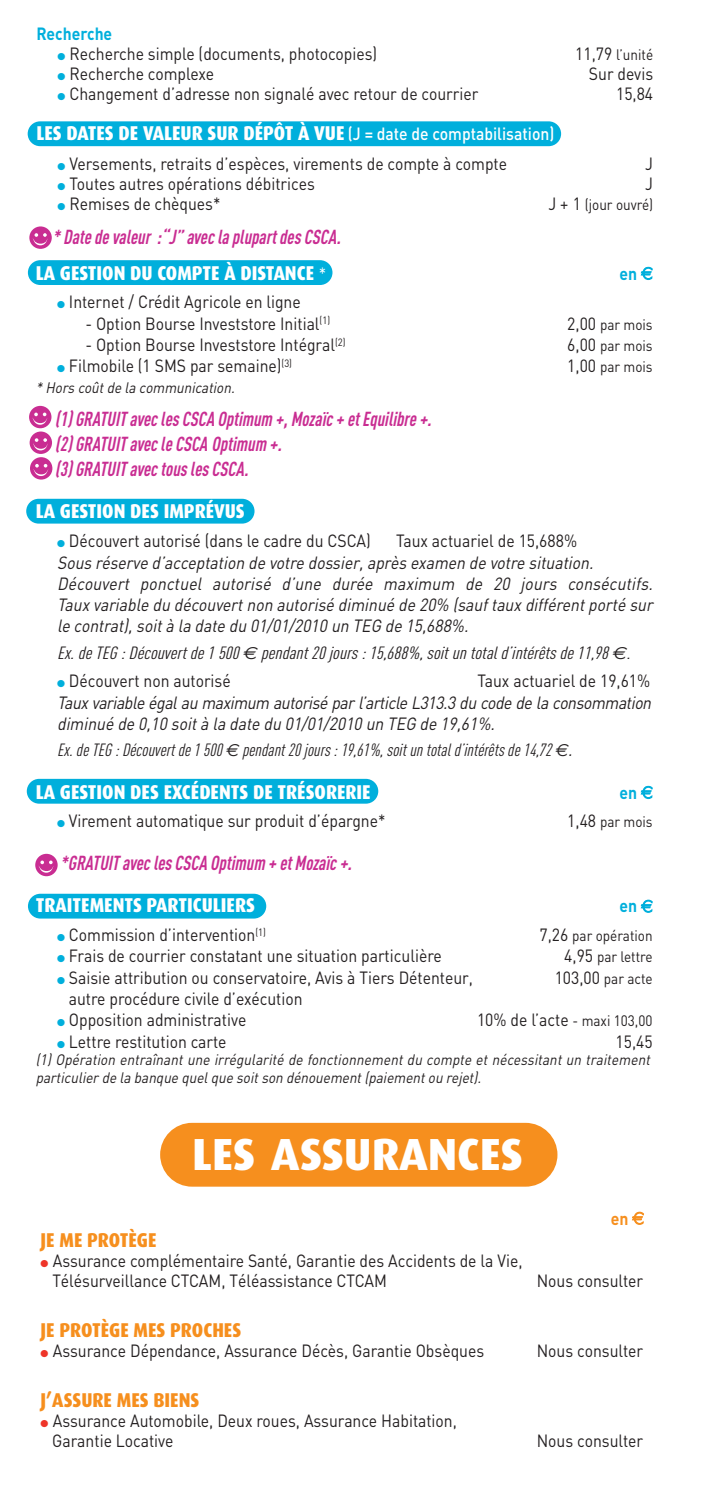
<style>
.page{position:relative;width:709px;height:1489px;background:#fff}
.page>*{position:absolute;margin:0;border:0;box-sizing:border-box;transform-origin:0 0}
.t1{font:800 45px "Dax";color:#fff}
.t2{font:italic 700 20px/25px "DIN Cond";letter-spacing:-.045em;color:#c92d92;scale:.9 1}
.t3{font:800 20px "Dax";color:#fff;scale:.9 1}
.t4{font:800 20px "Dax";color:#f68f1e;scale:.9 1}
.t5{font:17.5px/20px "DIN";color:#231f20;scale:.9 1}
.t6{font:italic 17.5px/21.2px "DIN";color:#231f20;scale:.9 1}
.t7{font:italic 17.5px "DIN Cond";color:#231f20;scale:1.1 1}
.t8{font:italic 17.5px "DIN Cond";color:#231f20}
.t9{font:700 17.5px "DIN";color:#00afdc;scale:.9 1}
.t10{font:700 17.5px "DIN";color:#f68f1e;scale:.9 1}
.t11{font:italic 15px/17.5px "DIN";color:#231f20;scale:.9 1}
.t12{font:15px "DIN";color:#231f20;scale:.9 1}
.s1{color:#00afdc}
.s2{font-size:17.5px}
.s3{font-family:"DIN";font-weight:500;font-size:17.5px}
.s4{font-family:"DIN";font-weight:400;font-size:17.5px}
.s5{font-family:"Euro Sans";font-weight:300}
.s6{font-family:"Euro Sans"}
.s7{font-family:"DIN"}
.s8{font-size:15px}
.s9{color:#ee3529}
</style>
<div class="page">
<div style="left:28px;top:260px;width:304px;height:25px;background:#00afdc;border-radius:12px"></div>
<div style="left:26px;top:499px;width:228px;height:24px;background:#00afdc;border-radius:12px"></div>
<div style="left:27px;top:778px;width:351px;height:25px;background:#00afdc;border-radius:12px"></div>
<div style="left:28px;top:893px;width:238px;height:25px;background:#00afdc;border-radius:12px"></div>
<div style="left:160px;top:1122px;width:397px;height:64px;background:#f68f1e;border-radius:32px"></div>
<div style="left:29px;top:406px;width:22px;height:22px;background:#c92d92;border-radius:50%"></div>
<svg style="left:32px;top:412px;width:15px;height:13px"></svg>
<svg style="left:35px;top:853px;width:23px;height:23px"></svg>
<svg style="left:39px;top:860px;width:15px;height:12px"></svg>
<div style="left:30px;top:431px;width:22px;height:23px;background:#c92d92;border-radius:50%"></div>
<svg style="left:33px;top:438px;width:15px;height:12px"></svg>
<div style="left:30px;top:457px;width:22px;height:22px;background:#c92d92;border-radius:50%"></div>
<svg style="left:33px;top:464px;width:15px;height:12px"></svg>
<div style="left:28px;top:121px;width:533px;height:25px;background:#00afdc;border-radius:12px"></div>
<svg style="left:29px;top:226px;width:23px;height:23px"></svg>
<svg style="left:33px;top:233px;width:15px;height:12px"></svg>
<p class="t9" style="left:36px;top:27px;width:86px">Recherche</p>
<p class="t5" style="left:58px;top:45px;width:357px"><span class="s1">●</span> Recherche simple (documents, photocopies)</p>
<p class="t12" style="left:575px;top:49px;width:88px"><span class="s2">11,79</span> l’unité</p>
<p class="t5" style="left:58px;top:65px;width:175px"><span class="s1">●</span> Recherche complexe</p>
<p class="t5" style="left:589px;top:65px;width:73px">Sur devis</p>
<p class="t5" style="left:58px;top:85px;width:469px"><span class="s1">●</span> Changement d’adresse non signalé avec retour de courrier</p>
<p class="t5" style="left:616px;top:85px;width:43px">15,84</p>
<p class="t3" style="left:36px;top:124px;width:577px">LES DATES DE VALEUR SUR DÉPÔT À VUE <span class="s3">(J = date de comptabilisation)</span></p>
<p class="t5" style="left:58px;top:155px;width:501px"><span class="s1">●</span> Versements, retraits d’espèces, virements de compte à compte</p>
<p class="t5" style="left:645px;top:155px;width:10px">J</p>
<p class="t5" style="left:58px;top:175px;width:287px"><span class="s1">●</span> Toutes autres opérations débitrices</p>
<p class="t5" style="left:645px;top:175px;width:10px">J</p>
<p class="t5" style="left:58px;top:195px;width:182px"><span class="s1">●</span> Remises de chèques*</p>
<p class="t12" style="left:548px;top:199px;width:118px"><span class="s2">J + 1</span> (jour ouvré)</p>
<p class="t2" style="left:52px;top:226px;width:325px">* Date de valeur :“J” avec la plupart des CSCA.</p>
<p class="t3" style="left:36px;top:264px;width:324px">LA GESTION DU COMPTE À DISTANCE <span class="s4">*</span></p>
<p class="t9" style="left:619px;top:267px;width:39px">en <span class="s5">E</span></p>
<p class="t5" style="left:57px;top:294px;width:272px"><span class="s1">●</span> Internet / Crédit Agricole en ligne</p>
<p class="t5" style="left:85px;top:315px;width:273px">- Option Bourse Investstore Initial<sup>(1)</sup></p>
<p class="t12" style="left:567px;top:319px;width:96px"><span class="s2">2,00</span> par mois</p>
<p class="t5" style="left:85px;top:336px;width:290px">- Option Bourse Investstore Intégral<sup>(2)</sup></p>
<p class="t12" style="left:567px;top:340px;width:96px"><span class="s2">6,00</span> par mois</p>
<p class="t5" style="left:57px;top:358px;width:263px"><span class="s1">●</span> Filmobile (1 SMS par semaine)<sup>(3)</sup></p>
<p class="t12" style="left:567px;top:361px;width:96px"><span class="s2">1,00</span> par mois</p>
<p class="t11" style="left:36px;top:381px;width:225px">* Hors coût de la communication.</p>
<p class="t2" style="left:55px;top:408px;width:423px">(1) GRATUIT avec les CSCA Optimum +, Mozaïc + et Equilibre +. (2) GRATUIT avec le CSCA Optimum +.<br>(3) GRATUIT avec tous les CSCA.</p>
<p class="t3" style="left:36px;top:503px;width:234px">LA GESTION DES IMPRÉVUS</p>
<p class="t5" style="left:57px;top:533px;width:350px"><span class="s1">●</span> Découvert autorisé (dans le cadre du CSCA)</p>
<p class="t5" style="left:396px;top:533px;width:203px">Taux actuariel de 15,688%</p>
<p class="t6" style="left:57px;top:553px;width:666px">Sous réserve d’acceptation de votre dossier, après examen de votre situation.<br>Découvert ponctuel autorisé d’une durée maximum de 20 jours consécutifs.<br>Taux variable du découvert non autorisé diminué de 20% (sauf taux différent porté sur le contrat), soit à la date du 01/01/2010 un TEG de 15,688%.</p>
<p class="t7" style="left:57px;top:646px;width:526px">Ex. de TEG : Découvert de 1 500 <span class="s6">€</span> pendant 20 jours : 15,688%, soit un total d’intérêts de 11,98 <span class="s6">€</span> .</p>
<p class="t5" style="left:57px;top:673px;width:194px"><span class="s1">●</span> Découvert non autorisé</p>
<p class="t5" style="left:477px;top:673px;width:194px">Taux actuariel de 19,61%</p>
<p class="t6" style="left:57px;top:693px;width:665px">Taux variable égal au maximum autorisé par l’article L313.3 du code de la consommation diminué de 0,10 soit à la date du 01/01/2010 un TEG de 19,61%.</p>
<p class="t8" style="left:57px;top:743px;width:519px">Ex. de TEG : Découvert de 1 500 <span class="s6">€</span> pendant 20 jours : 19,61%, soit un total d’intérêts de 14,72 <span class="s6">€</span> <span class="s7">.</span></p>
<p class="t3" style="left:36px;top:783px;width:373px">LA GESTION DES EXCÉDENTS DE TRÉSORERIE</p>
<p class="t9" style="left:619px;top:786px;width:39px">en <span class="s5">E</span></p>
<p class="t5" style="left:57px;top:813px;width:366px"><span class="s1">●</span> Virement automatique sur produit d’épargne*</p>
<p class="t12" style="left:567px;top:816px;width:96px"><span class="s2">1,48</span> par mois</p>
<p class="t2" style="left:60px;top:852px;width:329px">*GRATUIT avec les CSCA Optimum + et Mozaïc +.</p>
<p class="t3" style="left:36px;top:896px;width:245px">TRAITEMENTS PARTICULIERS</p>
<p class="t9" style="left:619px;top:900px;width:39px">en <span class="s5">E</span></p>
<p class="t5" style="left:57px;top:926px;width:234px"><span class="s1">●</span> Commission d’intervention<sup>(1)</sup></p>
<p class="t12" style="left:539px;top:930px;width:127px"><span class="s2">7,26</span> par opération</p>
<p class="t5" style="left:57px;top:948px;width:429px"><span class="s1">●</span> Frais de courrier constatant une situation particulière</p>
<p class="t12" style="left:564px;top:951px;width:100px"><span class="s2">4,95</span> par lettre</p>
<p class="t5" style="left:57px;top:969px;width:463px"><span class="s1">●</span> Saisie attribution ou conservatoire, Avis à Tiers Détenteur,</p>
<p class="t12" style="left:554px;top:973px;width:110px"><span class="s2">103,00</span> par acte</p>
<p class="t5" style="left:69px;top:990px;width:261px">autre procédure civile d’exécution</p>
<p class="t5" style="left:57px;top:1011px;width:212px"><span class="s1">●</span> Opposition administrative</p>
<p class="t5" style="left:477px;top:1011px;width:197px">10% de l’acte <span class="s8">- maxi 103,00</span></p>
<p class="t5" style="left:57px;top:1033px;width:190px"><span class="s1">●</span> Lettre restitution carte</p>
<p class="t5" style="left:615px;top:1033px;width:43px">15,45</p>
<p class="t11" style="left:36px;top:1052px;width:686px">(1) Opération entraînant une irrégularité de fonctionnement du compte et nécessitant un traitement particulier de la banque quel que soit son dénouement (paiement ou rejet).</p>
<h1 class="t1" style="left:192px;top:1134px;width:332px">LES ASSURANCES</h1>
<p class="t4" style="left:41px;top:1231px;width:130px">JE ME PROTÈGE</p>
<p class="t5" style="left:52px;top:1252px;width:524px;text-indent:-12px"><span class="s9">●</span> Assurance complémentaire Santé, Garantie des Accidents de la Vie,<br>Télésurveillance CTCAM, Téléassistance CTCAM</p>
<p class="t10" style="left:610px;top:1212px;width:39px">en <span class="s5">E</span></p>
<p class="t5" style="left:537px;top:1272px;width:120px">Nous consulter</p>
<p class="t4" style="left:41px;top:1321px;width:224px">JE PROTÈGE MES PROCHES</p>
<p class="t5" style="left:41px;top:1342px;width:494px"><span class="s9">●</span> Assurance Dépendance, Assurance Décès, Garantie Obsèques</p>
<p class="t5" style="left:537px;top:1342px;width:120px">Nous consulter</p>
<p class="t4" style="left:41px;top:1391px;width:178px">J’ASSURE MES BIENS</p>
<p class="t5" style="left:52px;top:1412px;width:451px;text-indent:-12px"><span class="s9">●</span> Assurance Automobile, Deux roues, Assurance Habitation,<br>Garantie Locative</p>
<p class="t5" style="left:537px;top:1432px;width:120px">Nous consulter</p>
</div>
